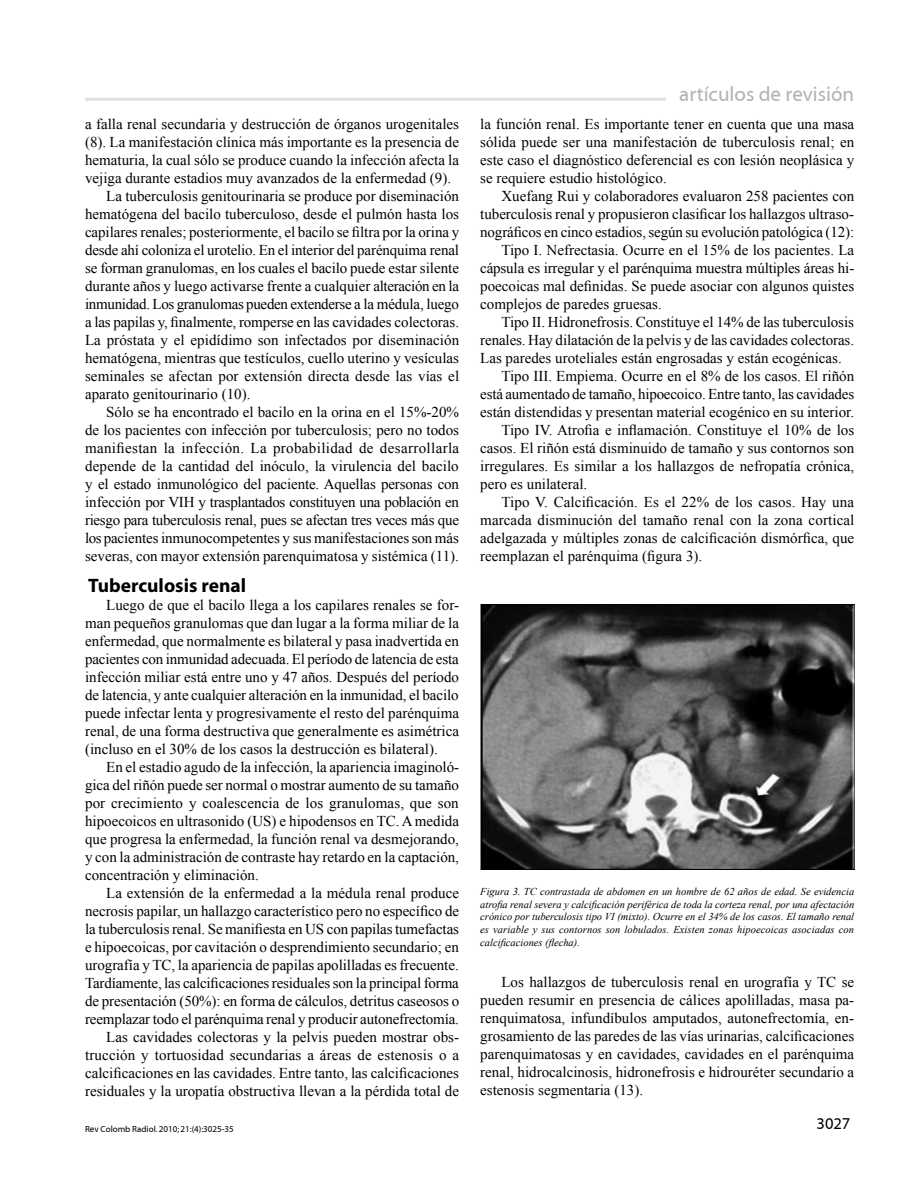
<style>
.page{position:relative;width:918px;height:1188px;background:#fff}
.page>*{position:absolute;margin:0;border:0;box-sizing:border-box;transform-origin:0 0}
.t1{font:21px "Myriad";color:#b1b3b4}
.t2{font:700 19.5px "Myriad Pro";color:#000}
.t3{font:16.5px "Myriad";color:#000}
.t4{font:15px/18px "Times New Roman";color:#000;text-align:justify}
.t5{font:15px "Times New Roman";letter-spacing:-.02em;color:#000}
.t6{font:15px "Times New Roman";letter-spacing:.025em;color:#000}
.t7{font:italic 10.5px/12.6px "Times New Roman";letter-spacing:.005em;color:#000;text-align:justify}
.t8{font:9px "Myriad";color:#000}
</style>
<div class="page">
<hr style="left:85px;top:98px;width:581px;height:3px;background:#e0e0e1">
<img style="left:480px;top:605px;width:374px;height:265px">
<p class="t4" style="left:85px;top:115px;width:376px">a falla renal secundaria y destrucción de órganos urogenitales</p>
<p class="t4" style="left:85px;top:133px;width:375px">(8). La manifestación clínica más importante es la presencia de</p>
<p class="t4" style="left:85px;top:151px;width:376px">hematuria, la cual sólo se produce cuando la infección afecta la</p>
<p class="t4" style="left:85px;top:169px;width:368px">vejiga durante estadios muy avanzados de la enfermedad (9).</p>
<p class="t4" style="left:106px;top:187px;width:354px">La tuberculosis genitourinaria se produce por diseminación</p>
<p class="t4" style="left:85px;top:205px;width:375px">hematógena del bacilo tuberculoso, desde el pulmón hasta los</p>
<p class="t4" style="left:85px;top:223px;width:376px">capilares renales; posteriormente, el bacilo se filtra por la orina y</p>
<p class="t4" style="left:85px;top:241px;width:376px">desde ahí coloniza el urotelio. En el interior del parénquima renal</p>
<p class="t4" style="left:85px;top:259px;width:376px">se forman granulomas, en los cuales el bacilo puede estar silente</p>
<p class="t4" style="left:85px;top:277px;width:376px">durante años y luego activarse frente a cualquier alteración en la</p>
<p class="t5" style="left:85px;top:294px;width:376px">inmunidad. Los granulomas pueden extenderse a la médula, luego</p>
<p class="t4" style="left:85px;top:313px;width:376px">a las papilas y, finalmente, romperse en las cavidades colectoras.</p>
<p class="t4" style="left:85px;top:331px;width:376px">La próstata y el epidídimo son infectados por diseminación</p>
<p class="t4" style="left:85px;top:349px;width:375px">hematógena, mientras que testículos, cuello uterino y vesículas</p>
<p class="t4" style="left:85px;top:367px;width:376px">seminales se afectan por extensión directa desde las vías el</p>
<p class="t4" style="left:85px;top:385px;width:167px">aparato genitourinario (10).</p>
<p class="t4" style="left:106px;top:403px;width:354px">Sólo se ha encontrado el bacilo en la orina en el 15%-20%</p>
<p class="t4" style="left:85px;top:421px;width:375px">de los pacientes con infección por tuberculosis; pero no todos</p>
<p class="t6" style="left:85px;top:438px;width:376px">manifiestan la infección. La probabilidad de desarrollarla</p>
<p class="t4" style="left:85px;top:457px;width:375px">depende de la cantidad del inóculo, la virulencia del bacilo</p>
<p class="t4" style="left:85px;top:475px;width:376px">y el estado inmunológico del paciente. Aquellas personas con</p>
<p class="t5" style="left:85px;top:492px;width:376px">infección por VIH y trasplantados constituyen una población en</p>
<p class="t5" style="left:85px;top:510px;width:375px">riesgo para tuberculosis renal, pues se afectan tres veces más que</p>
<p class="t4" style="left:85px;top:529px;width:375px">los pacientes inmunocompetentes y sus manifestaciones son más</p>
<p class="t4" style="left:85px;top:547px;width:375px">severas, con mayor extensión parenquimatosa y sistémica (11).</p>
<h2 class="t2" style="left:88px;top:572px;width:159px">Tuberculosis renal</h2>
<p class="t4" style="left:85px;top:595px;width:376px;text-indent:21px">Luego de que el bacilo llega a los capilares renales se for&shy;man pequeños granulomas que dan lugar a la forma miliar de la enfermedad, que normalmente es bilateral y pasa inadvertida en pacientes con inmunidad adecuada. El período de latencia de esta infección miliar está entre uno y 47 años. Después del período de latencia, y ante cualquier alteración en la inmunidad, el bacilo puede infectar lenta y progresivamente el resto del parénquima renal, de una forma destructiva que generalmente es asimétrica (incluso en el 30% de los casos la destrucción es bilateral).</p>
<p class="t4" style="left:85px;top:757px;width:376px;text-indent:21px">En el estadio agudo de la infección, la apariencia imaginoló&shy;gica del riñón puede ser normal o mostrar aumento de su tamaño por crecimiento y coalescencia de los granulomas, que son hipoecoicos en ultrasonido (US) e hipodensos en TC. A medida que progresa la enfermedad, la función renal va desmejorando, y con la administración de contraste hay retardo en la captación, concentración y eliminación.</p>
<p class="t4" style="left:85px;top:883px;width:376px;text-align:right">La extensión de la enfermedad a la médula renal produce necrosis papilar, un hallazgo característico pero no específico de la tuberculosis renal. Se manifiesta en US con papilas tumefactas e hipoecoicas, por cavitación o desprendimiento secundario; en urografía y TC, la apariencia de papilas apolilladas es frecuente.<br>Tardíamente, las calcificaciones residuales son la principal forma de presentación (50%): en forma de cálculos, detritus caseosos o reemplazar todo el parénquima renal y producir autonefrectomía.<br>Las cavidades colectoras y la pelvis pueden mostrar obs&shy;trucción y tortuosidad secundarias a áreas de estenosis o a calcificaciones en las cavidades. Entre tanto, las calcificaciones residuales y la uropatía obstructiva llevan a la pérdida total de</p>
<p class="t8" style="left:85px;top:1125px;width:150px">Rev Colomb Radiol. 2010; 21:(4):3025-35</p>
<h1 class="t1" style="left:679px;top:84px;width:177px">artículos de revisión</h1>
<p class="t4" style="left:480px;top:115px;width:375px">la función renal. Es importante tener en cuenta que una masa sólida puede ser una manifestación de tuberculosis renal; en este caso el diagnóstico deferencial es con lesión neoplásica y se requiere estudio histológico.</p>
<p class="t4" style="left:501px;top:187px;width:354px">Xuefang Rui y colaboradores evaluaron 258 pacientes con</p>
<p class="t4" style="left:480px;top:205px;width:375px">tuberculosis renal y propusieron clasificar los hallazgos ultraso-</p>
<p class="t4" style="left:480px;top:223px;width:375px">nográficos en cinco estadios, según su evolución patológica (12):</p>
<p class="t4" style="left:501px;top:241px;width:354px">Tipo I. Nefrectasia. Ocurre en el 15% de los pacientes. La</p>
<p class="t4" style="left:480px;top:259px;width:376px">cápsula es irregular y el parénquima muestra múltiples áreas hi-</p>
<p class="t4" style="left:480px;top:277px;width:376px">poecoicas mal definidas. Se puede asociar con algunos quistes</p>
<p class="t4" style="left:480px;top:295px;width:183px">complejos de paredes gruesas.</p>
<p class="t4" style="left:501px;top:313px;width:354px">Tipo II. Hidronefrosis. Constituye el 14% de las tuberculosis</p>
<p class="t4" style="left:480px;top:331px;width:375px">renales. Hay dilatación de la pelvis y de las cavidades colectoras.</p>
<p class="t4" style="left:480px;top:349px;width:363px">Las paredes uroteliales están engrosadas y están ecogénicas.</p>
<p class="t4" style="left:501px;top:367px;width:354px">Tipo III. Empiema. Ocurre en el 8% de los casos. El riñón</p>
<p class="t4" style="left:480px;top:385px;width:376px">está aumentado de tamaño, hipoecoico. Entre tanto, las cavidades</p>
<p class="t4" style="left:480px;top:403px;width:375px">están distendidas y presentan material ecogénico en su interior.</p>
<p class="t4" style="left:501px;top:421px;width:354px">Tipo IV. Atrofia e inflamación. Constituye el 10% de los</p>
<p class="t4" style="left:480px;top:439px;width:375px">casos. El riñón está disminuido de tamaño y sus contornos son</p>
<p class="t4" style="left:480px;top:457px;width:376px">irregulares. Es similar a los hallazgos de nefropatía crónica,</p>
<p class="t4" style="left:480px;top:475px;width:109px">pero es unilateral.</p>
<p class="t4" style="left:501px;top:493px;width:354px">Tipo V. Calcificación. Es el 22% de los casos. Hay una</p>
<p class="t4" style="left:480px;top:511px;width:376px">marcada disminución del tamaño renal con la zona cortical</p>
<p class="t4" style="left:480px;top:529px;width:375px">adelgazada y múltiples zonas de calcificación dismórfica, que</p>
<p class="t4" style="left:480px;top:547px;width:224px">reemplazan el parénquima (figura 3).</p>
<p class="t7" style="left:480px;top:885px;width:376px">Figura 3. TC contrastada de abdomen en un hombre de 62 años de edad. Se evidencia atrofia renal severa y calcificación periférica de toda la corteza renal, por una afectación crónico por tuberculosis tipo VI (mixto). Ocurre en el 34% de los casos. El tamaño renal es variable y sus contornos son lobulados. Existen zonas hipoecoicas asociadas con calcificaciones (flecha).</p>
<p class="t4" style="left:480px;top:973px;width:375px;text-indent:21px">Los hallazgos de tuberculosis renal en urografía y TC se pueden resumir en presencia de cálices apolilladas, masa pa&shy;renquimatosa, infundíbulos amputados, autonefrectomía, en&shy;grosamiento de las paredes de las vías urinarias, calcificaciones parenquimatosas y en cavidades, cavidades en el parénquima renal, hidrocalcinosis, hidronefrosis e hidrouréter secundario a estenosis segmentaria (13).</p>
<p class="t3" style="left:817px;top:1115px;width:35px">3027</p>
</div>
